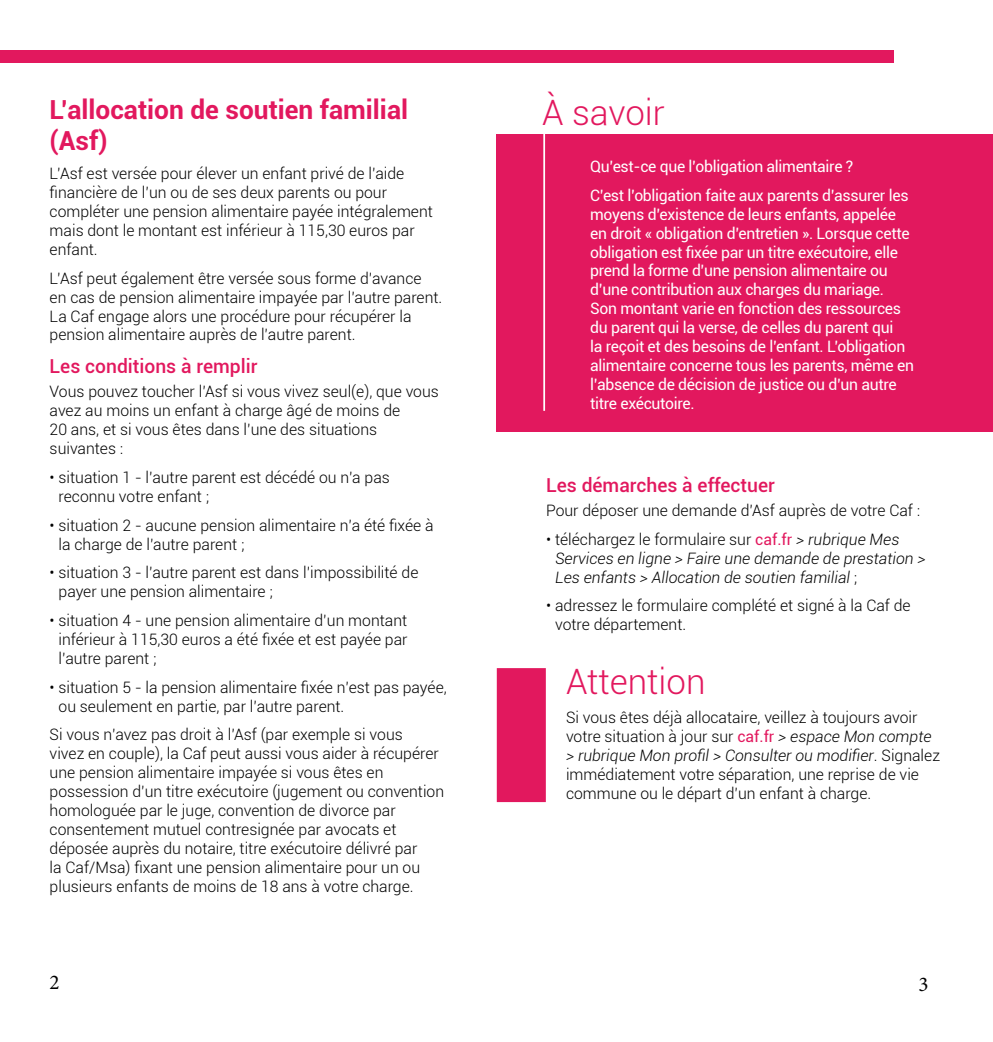
<style>
.page{position:relative;width:993px;height:1042px;background:#fff}
.page>*{position:absolute;margin:0;border:0;box-sizing:border-box;transform-origin:0 0}
.t1{font:300 35px "Roboto";color:#e2185e}
.t2{font:700 26.25px/31.5px "Roboto";color:#e2185e}
.t3{font:21px "Minion Pro";color:#000}
.t4{font:500 19.25px "Roboto";color:#e2185e}
.t5{font:300 15.75px/18.9px "Roboto";color:#000}
.t6{font:15.75px/18.9px "Roboto";letter-spacing:-.02em;color:#fff}
.t7{font:italic 300 15.75px/18.9px "Roboto";color:#000}
.s1{font-style:normal}
.s2{font-weight:400;font-style:normal;color:#e2185e}
.s3{font-weight:400;color:#e2185e}
.s4{font-style:italic}
</style>
<div class="page">
<div style="left:0;top:50px;width:893px;height:12px;background:#e2185e"></div>
<div style="left:496px;top:134px;width:496px;height:298px;background:#e2185e"></div>
<hr style="left:543px;top:125px;width:2px;height:286px;background:#fff">
<div style="left:496px;top:668px;width:49px;height:134px;background:#e2185e"></div>
<h2 class="t2" style="left:50px;top:93px;width:360px">L’allocation de soutien familial (Asf)</h2>
<p class="t5" style="left:50px;top:164px;width:384px">L’Asf est versée pour élever un enfant privé de l’aide financière de l’un ou de ses deux parents ou pour compléter une pension alimentaire payée intégralement mais dont le montant est inférieur à 115,30 euros par enfant.</p>
<p class="t5" style="left:50px;top:268px;width:394px">L’Asf peut également être versée sous forme d’avance en cas de pension alimentaire impayée par l’autre parent.<br>La Caf engage alors une procédure pour récupérer la pension alimentaire auprès de l’autre parent.</p>
<p class="t4" style="left:50px;top:353px;width:209px">Les conditions à remplir</p>
<p class="t5" style="left:50px;top:382px;width:390px">Vous pouvez toucher l’Asf si vous vivez seul(e), que vous avez au moins un enfant à charge âgé de moins de<br>20 ans, et si vous êtes dans l’une des situations suivantes :</p>
<p class="t5" style="left:59px;top:467px;width:333px;text-indent:-9px">• situation 1 - l’autre parent est décédé ou n’a pas reconnu votre enfant ;</p>
<p class="t5" style="left:59px;top:515px;width:376px;text-indent:-9px">• situation 2 - aucune pension alimentaire n’a été fixée à la charge de l’autre parent ;</p>
<p class="t5" style="left:59px;top:563px;width:361px;text-indent:-9px">• situation 3 - l’autre parent est dans l’impossibilité de payer une pension alimentaire ;</p>
<p class="t5" style="left:59px;top:610px;width:350px;text-align:justify;text-indent:-9px">• situation 4 - une pension alimentaire d’un montant inférieur à 115,30 euros a été fixée et est payée par l’autre parent ;</p>
<p class="t5" style="left:59px;top:677px;width:389px;text-indent:-9px">• situation 5 - la pension alimentaire fixée n’est pas payée, ou seulement en partie, par l’autre parent.</p>
<p class="t5" style="left:50px;top:725px;width:396px">Si vous n’avez pas droit à l’Asf (par exemple si vous<br>vivez en couple), la Caf peut aussi vous aider à récupérer une pension alimentaire impayée si vous êtes en possession d’un titre exécutoire (jugement ou convention homologuée par le juge, convention de divorce par consentement mutuel contresignée par avocats et déposée auprès du notaire, titre exécutoire délivré par<br>la Caf/Msa) fixant une pension alimentaire pour un ou plusieurs enfants de moins de 18 ans à votre charge.</p>
<h3 class="t3" style="left:50px;top:968px;width:12px">2</h3>
<h1 class="t1" style="left:542px;top:89px;width:124px">À savoir</h1>
<p class="t6" style="left:590px;top:151px;width:320px;line-height:28.9px">Qu’est-ce que l’obligation alimentaire ?<br>C’est l’obligation faite aux parents d’assurer les</p>
<p class="t6" style="left:590px;top:204px;width:325px">moyens d’existence de leurs enfants, appelée en droit « obligation d’entretien ». Lorsque cette obligation est fixée par un titre exécutoire, elle prend la forme d’une pension alimentaire ou d’une contribution aux charges du mariage.<br>Son montant varie en fonction des ressources du parent qui la verse, de celles du parent qui<br>la reçoit et des besoins de l’enfant. L’obligation alimentaire concerne tous les parents, même en l’absence de décision de justice ou d’un autre titre exécutoire.</p>
<p class="t4" style="left:546px;top:472px;width:230px">Les démarches à effectuer</p>
<p class="t5" style="left:546px;top:500px;width:375px">Pour déposer une demande d’Asf auprès de votre Caf :</p>
<p class="t7" style="left:555px;top:529px;width:372px;text-indent:-9px"><span class="s1">• téléchargez le formulaire sur</span> <span class="s2">caf.fr</span> &gt; rubrique Mes<br>Services en ligne &gt; Faire une demande de prestation &gt;<br>Les enfants &gt; Allocation de soutien familial <span class="s1">;</span></p>
<p class="t5" style="left:555px;top:596px;width:357px;text-indent:-9px">• adressez le formulaire complété et signé à la Caf de votre département.</p>
<h1 class="t1" style="left:566px;top:658px;width:141px">Attention</h1>
<p class="t5" style="left:566px;top:707px;width:375px">Si vous êtes déjà allocataire, veillez à toujours avoir votre situation à jour sur <span class="s3">caf.fr</span> <span class="s4">&gt; espace Mon compte &gt; rubrique Mon profil &gt; Consulter ou modifier</span>. Signalez immédiatement votre séparation, une reprise de vie commune ou le départ d’un enfant à charge.</p>
<h3 class="t3" style="left:918px;top:970px;width:12px">3</h3>
</div>
